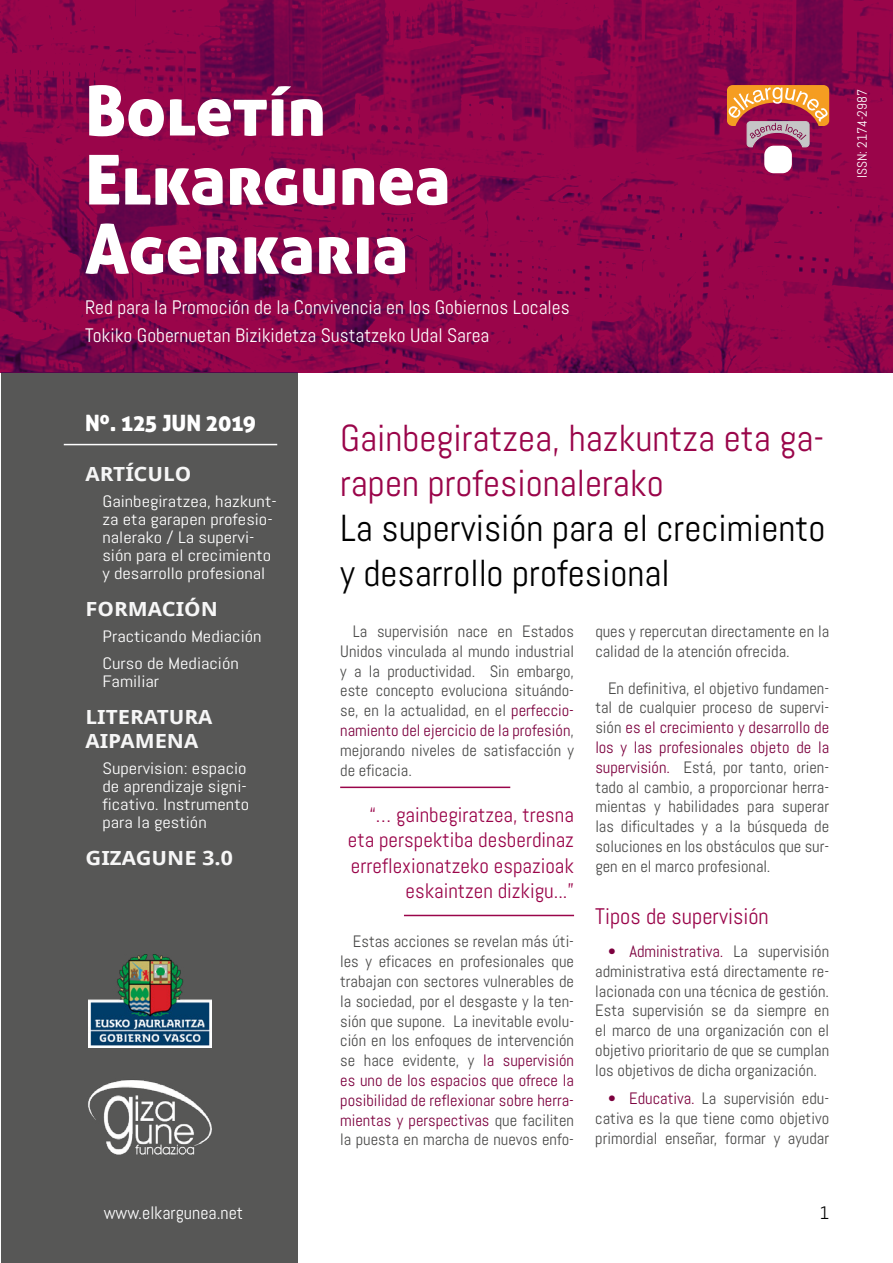
<style>
.page{position:relative;width:893px;height:1263px;background:#fff}
.page>*{position:absolute;margin:0;border:0;box-sizing:border-box;transform-origin:0 0}
.t1{font:69px/69px "Aller Display";color:#fff}
.t2{font:37.5px/45px "Abel";color:#000}
.t3{font:37.5px/45px "Abel";color:#9a054a}
.t4{font:22.5px "Abel";color:#9a054a}
.t5{font:22.5px "Aller Display";color:#fff}
.t6{font:21px/25.2px "Abel";color:#9a054a;text-align:right}
.t7{font:19.5px/27.6px "Abel";color:#fff}
.t8{font:700 19.5px/24px "Droid Sans";color:#f6f6f6;scale:1.12 1}
.t9{font:18px "Abel";color:#fff}
.t10{font:18px "Abel";color:#000}
.t11{font:16.5px/19.8px "Abel";color:#4a4a49;text-align:justify}
.t12{font:16.5px/18px "Abel";color:#fff;scale:1.12 1}
.t13{font:13.5px "Abel";color:#fff}
.s1{color:#7c003e}
</style>
<div class="page">
<div style="left:1px;top:372px;width:297px;height:891px;background:#575756"></div>
<svg style="left:0;top:0;width:893px;height:372px;background:#8a0549"></svg>
<svg style="left:727px;top:85px;width:102px;height:62px;background:#c36c5e"></svg>
<div style="left:764px;top:146px;width:28px;height:27px;background:#fff;border-radius:10px"></div>
<img style="left:88px;top:1080px;width:124px;height:75px">
<img style="left:89px;top:954px;width:122px;height:93px">
<hr style="left:64px;top:444px;width:213px;height:1px;background:#fff">
<hr style="left:340px;top:786px;width:170px;height:2px;background:#9a054a">
<hr style="left:404px;top:915px;width:170px;height:1px;background:#9a054a">
<h1 class="t1" style="left:85px;top:75px;width:367px">Boletín<br>Elkargunea<br>Agerkaria</h1>
<p class="t7" style="left:85px;top:294px;width:486px">Red para la Promoción de la Convivencia en los Gobiernos Locales<br>Tokiko Gobernuetan Bizikidetza Sustatzeko Udal Sarea</p>
<p class="t13" style="left:854px;top:178px;width:90px;rotate:-90deg">ISSN: 2174-2987</p>
<h3 class="t5" style="left:85px;top:409px;width:173px">Nº. 125 JUN 2019</h3>
<p class="t8" style="left:85px;top:462px;width:96px">ARTÍCULO</p>
<p class="t12" style="left:102px;top:492px;width:157px">Gainbegiratzea, hazkunt&shy;za eta garapen profesio&shy;nalerako / La supervi&shy;sión para el crecimiento y desarrollo profesional</p>
<p class="t8" style="left:85px;top:597px;width:120px">FORMACIÓN</p>
<p class="t12" style="left:102px;top:623px;width:144px;line-height:26.5px">Practicando Mediación<br>Curso de Mediación</p>
<p class="t12" style="left:102px;top:672px;width:52px">Familiar</p>
<p class="t8" style="left:85px;top:705px;width:115px">LITERATURA<br>AIPAMENA</p>
<p class="t12" style="left:102px;top:759px;width:133px">Supervision: espacio de aprendizaje signi&shy;ficativo. Instrumento para la gestión</p>
<p class="t8" style="left:85px;top:846px;width:133px">GIZAGUNE 3.0</p>
<h2 class="t3" style="left:340px;top:416px;width:486px">Gainbegiratzea, hazkuntza eta ga&shy;rapen profesionalerako</h2>
<h2 class="t2" style="left:340px;top:506px;width:487px">La supervisión para el crecimiento y desarrollo profesional</h2>
<p class="t11" style="left:340px;top:621px;width:235px;text-indent:13px">La supervisión nace en Estados Unidos vinculada al mundo industrial y a la productividad. Sin embargo, este concepto evoluciona situándo&shy;se, en la actualidad, en el <span class="s1">perfeccio&shy;namiento del ejercicio de la profesión</span>, mejorando niveles de satisfacción y de eficacia.</p>
<p class="t6" style="left:348px;top:802px;width:228px">“… gainbegiratzea, tresna eta perspektiba desberdinaz erreflexionatzeko espazioak eskaintzen dizkigu...”</p>
<p class="t11" style="left:340px;top:932px;width:235px;text-indent:13px">Estas acciones se revelan más úti&shy;les y eficaces en profesionales que trabajan con sectores vulnerables de la sociedad, por el desgaste y la ten&shy;sión que supone. La inevitable evolu&shy;ción en los enfoques de intervención se hace evidente, y <span class="s1">la supervisión es uno de los espacios que ofrece la posibilidad de reflexionar sobre herra&shy;mientas y perspectivas</span> que faciliten la puesta en marcha de nuevos enfo-</p>
<p class="t11" style="left:595px;top:621px;width:235px">ques y repercutan directamente en la calidad de la atención ofrecida.</p>
<p class="t11" style="left:595px;top:678px;width:235px;text-indent:13px">En definitiva, el objetivo fundamen&shy;tal de cualquier proceso de supervi&shy;sión <span class="s1">es el crecimiento y desarrollo de los y las profesionales objeto de la supervisión.</span> Está, por tanto, orien&shy;tado al cambio, a proporcionar herra&shy;mientas y habilidades para superar las dificultades y a la búsqueda de soluciones en los obstáculos que sur&shy;gen en el marco profesional.</p>
<h3 class="t4" style="left:595px;top:902px;width:175px">Tipos de supervisión</h3>
<p class="t11" style="left:595px;top:941px;width:235px;text-indent:13px"><span class="s1">• Administrativa.</span> La supervisión administrativa está directamente re&shy;lacionada con una técnica de gestión.<br>Esta supervisión se da siempre en el marco de una organización con el objetivo prioritario de que se cumplan los objetivos de dicha organización.</p>
<p class="t11" style="left:595px;top:1088px;width:235px;text-indent:13px"><span class="s1">• Educativa.</span> La supervisión edu&shy;cativa es la que tiene como objetivo primordial enseñar, formar y ayudar</p>
<p class="t9" style="left:104px;top:1201px;width:141px">www.elkargunea.net</p>
<p class="t10" style="left:820px;top:1201px;width:11px">1</p>
</div>
